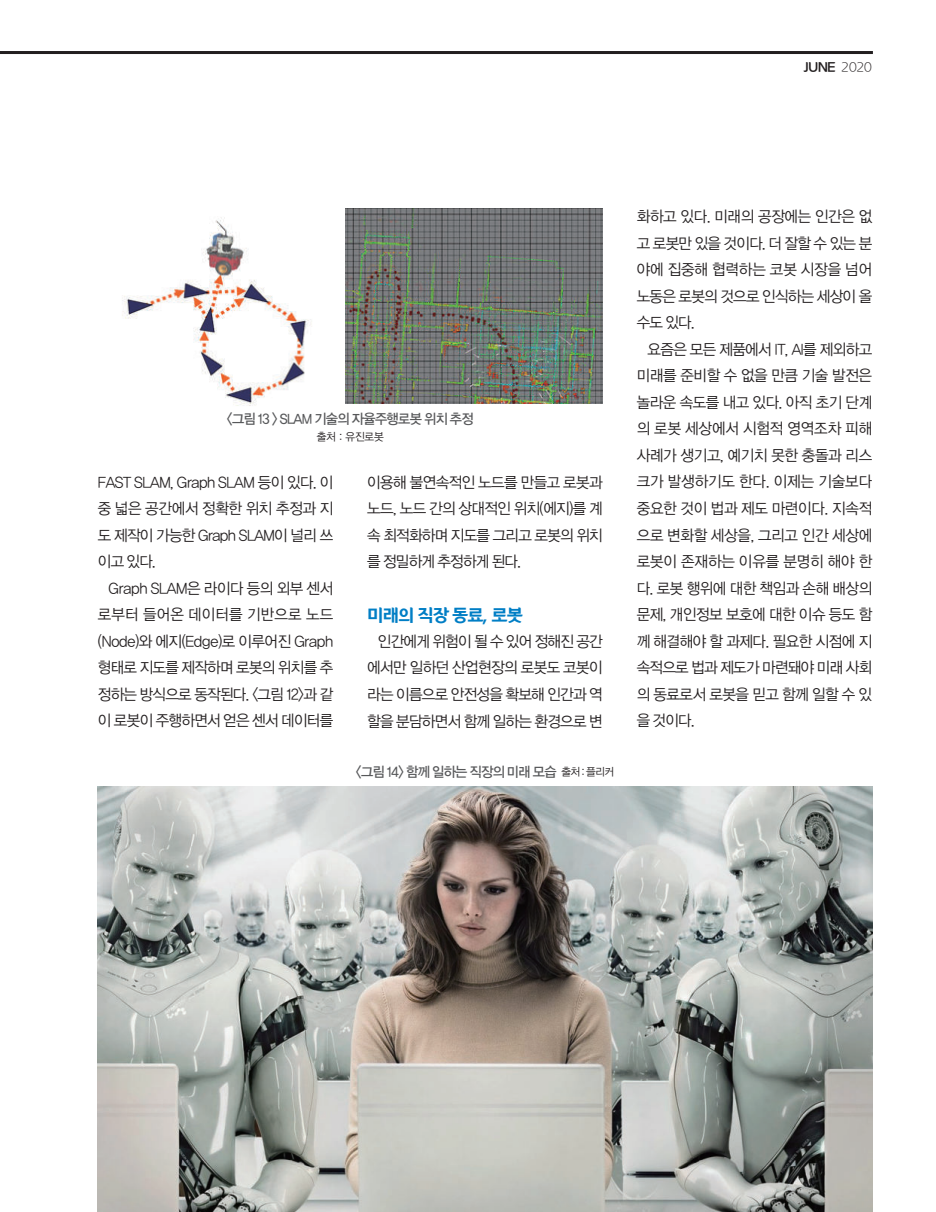
<style>
.page{position:relative;width:936px;height:1212px;background:#fff}
.page>*{position:absolute;margin:0;border:0;box-sizing:border-box;transform-origin:0 0}
.t1{font:19.5px "Yi Sun Shin Dotum B";letter-spacing:-.05em;color:#007ec5}
.t2{font:15.45px/26.5px "YDVYGO Std 12";letter-spacing:-.045em;color:#231f20;text-align:justify;scale:.95 1}
.t3{font:13.95px "YDVYGO Std 13";letter-spacing:-.045em;color:#57585a;scale:.95 1}
.t4{font:13.5px "Yi Sun Shin Dotum B";color:#231f20}
.t5{font:10.95px "YDVYGO Std 12";letter-spacing:-.01em;color:#231f20;scale:.96 1}
.s1{font-family:"Yi Sun Shin Dotum L"}
.s2{font-family:"YDVYGO Std 12";font-size:10.95px;color:#231f20}
</style>
<div class="page">
<img style="left:122px;top:217px;width:190px;height:189px">
<hr style="left:0;top:51px;width:872px;height:3px;background:#231f20">
<img style="left:98px;top:786px;width:774px;height:426px">
<img style="left:345px;top:209px;width:257px;height:195px">
<p class="t4" style="left:803px;top:62px;width:70px">JUNE <span class="s1">2020</span></p>
<p class="t3" style="left:227px;top:412px;width:261px">&lt;그림 13 &gt; SLAM 기술의 자율주행로봇 위치 추정</p>
<p class="t5" style="left:316px;top:431px;width:71px">출처 : 유진로봇</p>
<p class="t2" style="left:98px;top:469px;width:249px">FAST SLAM, Graph SLAM 등이 있다. 이 중 넓은 공간에서 정확한 위치 추정과 지 도 제작이 가능한 Graph SLAM이 널리 쓰 이고 있다.</p>
<p class="t2" style="left:98px;top:575px;width:249px;text-indent:11px">Graph SLAM은 라이다 등의 외부 센서 로부터 들어온 데이터를 기반으로 노드 (Node)와 에지(Edge)로 이루어진 Graph 형태로 지도를 제작하며 로봇의 위치를 추 정하는 방식으로 동작된다. &lt;그림 12&gt;과 같 이 로봇이 주행하면서 얻은 센서 데이터를</p>
<p class="t2" style="left:367px;top:469px;width:249px">이용해 불연속적인 노드를 만들고 로봇과 노드, 노드 간의 상대적인 위치(에지)를 계 속 최적화하며 지도를 그리고 로봇의 위치 를 정밀하게 추정하게 된다.</p>
<p class="t1" style="left:367px;top:605px;width:157px">미래의 직장 동료, 로봇</p>
<p class="t2" style="left:367px;top:628px;width:249px;text-indent:11px">인간에게 위험이 될 수 있어 정해진 공간 에서만 일하던 산업현장의 로봇도 코봇이 라는 이름으로 안전성을 확보해 인간과 역 할을 분담하면서 함께 일하는 환경으로 변</p>
<p class="t3" style="left:356px;top:765px;width:273px">&lt;그림 14&gt; 함께 일하는 직장의 미래 모습 <span class="s2">출처 : 플리커</span></p>
<p class="t2" style="left:636px;top:203px;width:249px">화하고 있다. 미래의 공장에는 인간은 없 고 로봇만 있을 것이다. 더 잘할 수 있는 분 야에 집중해 협력하는 코봇 시장을 넘어 노동은 로봇의 것으로 인식하는 세상이 올 수도 있다.</p>
<p class="t2" style="left:636px;top:336px;width:249px;text-indent:11px">요즘은 모든 제품에서 IT, AI를 제외하고 미래를 준비할 수 없을 만큼 기술 발전은 놀라운 속도를 내고 있다. 아직 초기 단계 의 로봇 세상에서 시험적 영역조차 피해 사례가 생기고, 예기치 못한 충돌과 리스 크가 발생하기도 한다. 이제는 기술보다 중요한 것이 법과 제도 마련이다. 지속적 으로 변화할 세상을, 그리고 인간 세상에 로봇이 존재하는 이유를 분명히 해야 한 다. 로봇 행위에 대한 책임과 손해 배상의 문제, 개인정보 보호에 대한 이슈 등도 함 께 해결해야 할 과제다. 필요한 시점에 지 속적으로 법과 제도가 마련돼야 미래 사회 의 동료로서 로봇을 믿고 함께 일할 수 있 을 것이다.</p>
</div>
